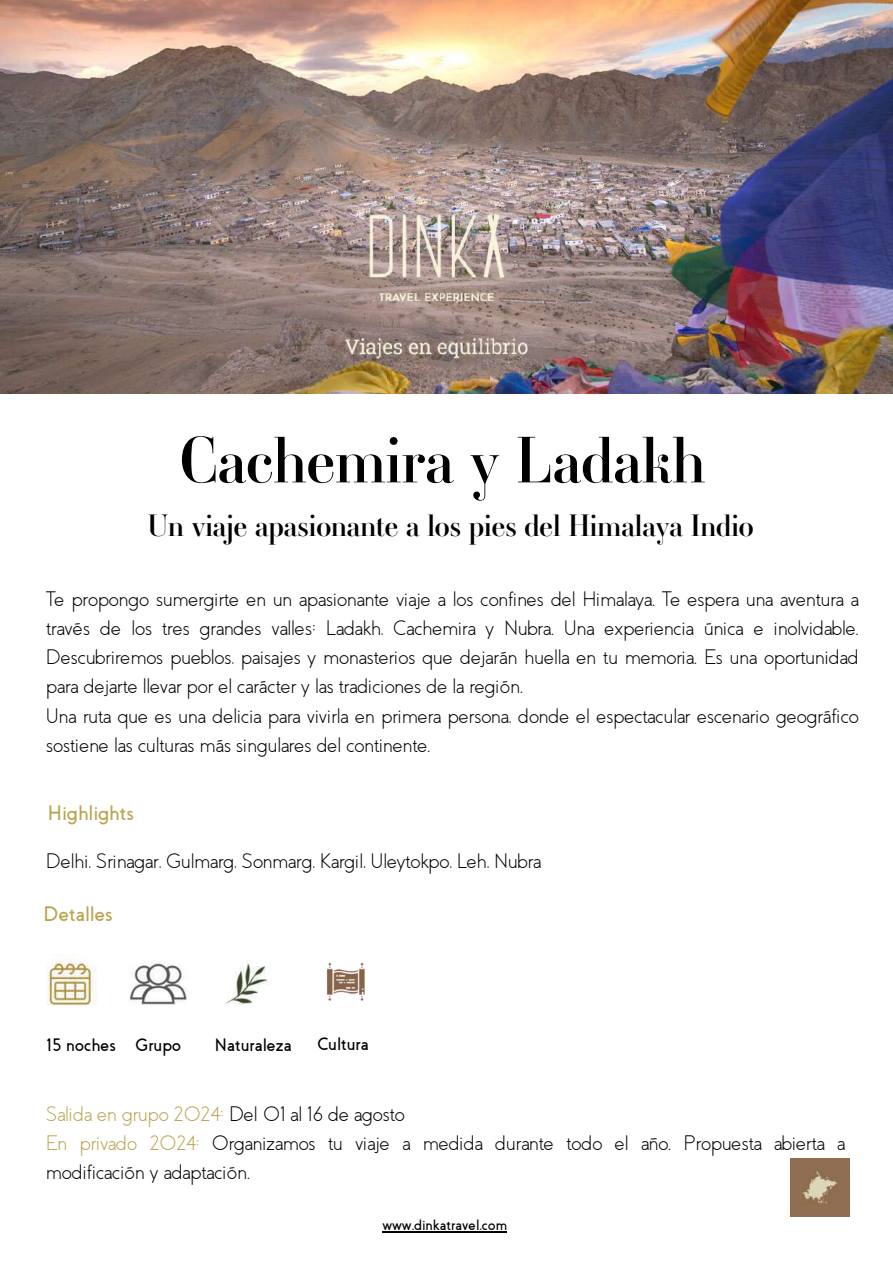
<style>
.page{position:relative;width:893px;height:1264px;background:#fff}
.page>*{position:absolute;margin:0;border:0;box-sizing:border-box;transform-origin:0 0}
.t1{font:64.5px "Ambroise";color:#000}
.t2{font:30.45px "Ambroise";color:#000}
.t3{font:300 21px/29.2px "Coves";color:#000}
.t4{font:700 21px "Coves";color:#bba350}
.t5{font:700 18px "Coves";color:#000}
.t6{font:700 15px "Coves";color:#000}
.s1{color:#bba350}
</style>
<div class="page">
<img style="left:0;top:0;width:892px;height:393px">
<img style="left:46px;top:954px;width:223px;height:52px">
<img style="left:326px;top:963px;width:39px;height:38px">
<img style="left:790px;top:1158px;width:59px;height:58px">
<hr style="left:382px;top:1231px;width:125px;height:1px;background:#000">
<img style="left:333px;top:180px;width:208px;height:208px">
<h1 class="t1" style="left:180px;top:418px;width:527px">Cachemira y Ladakh</h1>
<h2 class="t2" style="left:148px;top:506px;width:607px">Un viaje apasionante a los pies del Himalaya Indio</h2>
<p class="t3" style="left:46px;top:584px;width:814px">Te propongo sumergirte en un apasionante viaje a los confines del Himalaya. Te espera una aventura a través de los tres grandes valles: Ladakh, Cachemira y Nubra. Una experiencia única e inolvidable.<br>Descubriremos pueblos, paisajes y monasterios que dejarán huella en tu memoria. Es una oportunidad para dejarte llevar por el carácter y las tradiciones de la región.<br>Una ruta que es una delicia para vivirla en primera persona, donde el espectacular escenario geográfico sostiene las culturas más singulares del continente.</p>
<p class="t4" style="left:48px;top:802px;width:87px">Highlights</p>
<p class="t3" style="left:46px;top:847px;width:496px">Delhi, Srinagar, Gulmarg, Sonmarg, Kargil, Uleytokpo, Leh, Nubra</p>
<p class="t4" style="left:44px;top:903px;width:71px">Detalles</p>
<p class="t5" style="left:46px;top:1035px;width:137px">15 noches Grupo</p>
<p class="t5" style="left:215px;top:1035px;width:78px">Naturaleza</p>
<p class="t5" style="left:317px;top:1034px;width:53px">Cultura</p>
<p class="t3" style="left:46px;top:1099px;width:800px"><span class="s1">Salida en grupo 2024:</span> Del 01 al 16 de agosto<br><span class="s1">En privado 2024:</span> Organizamos tu viaje a medida durante todo el año. Propuesta abierta a modificación y adaptación.</p>
<p class="t6" style="left:382px;top:1217px;width:126px">www.dinkatravel.com</p>
</div>
